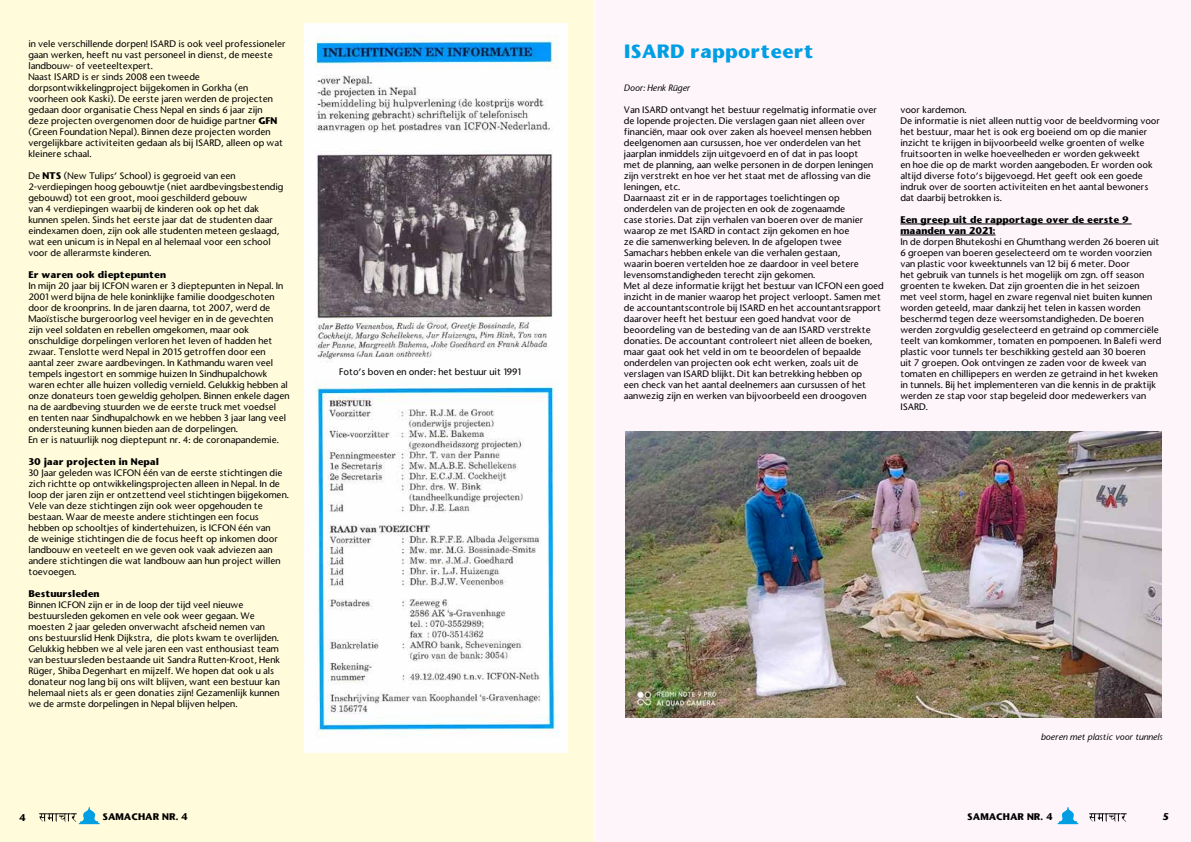
<style>
.page{position:relative;width:1191px;height:842px;background:#fff}
.page>*{position:absolute;margin:0;border:0;box-sizing:border-box;transform-origin:0 0}
.t1{font:700 18px "Stone Sans";color:#009ee3}
.t2{font:500 9px/11px "Stone Sans";color:#000}
.t3{font:700 9px/11px "Stone Sans";color:#000}
.t4{font:italic 500 9px "Stone Sans";color:#000}
.s1{font-weight:700}
</style>
<div class="page">
<div style="left:594px;top:0;width:597px;height:842px;background:#fef5fa"></div>
<hr style="left:900px;top:224px;width:231px;height:1px;background:#000">
<hr style="left:900px;top:235px;width:95px;height:1px;background:#000">
<div style="left:0;top:0;width:594px;height:842px;background:#fffbdb"></div>
<img style="left:305px;top:23px;width:262px;height:730px">
<img style="left:625px;top:431px;width:536px;height:287px">
<svg style="left:79px;top:807px;width:21px;height:17px"></svg>
<img style="left:38px;top:812px;width:39px;height:11px">
<svg style="left:1057px;top:807px;width:21px;height:17px"></svg>
<img style="left:1089px;top:813px;width:38px;height:9px">
<p class="t2" style="left:28px;top:38px;width:259px">in vele verschillende dorpen! ISARD is ook veel professioneler gaan werken, heeft nu vast personeel in dienst, de meeste landbouw- of veeteeltexpert.<br>Naast ISARD is er sinds 2008 een tweede dorpsontwikkelingproject bijgekomen in Gorkha (en voorheen ook Kaski). De eerste jaren werden de projecten gedaan door organisatie Chess Nepal en sinds 6 jaar zijn<br>deze projecten overgenomen door de huidige partner <span class="s1">GFN </span>(Green Foundation Nepal). Binnen deze projecten worden vergelijkbare activiteiten gedaan als bij ISARD, alleen op wat kleinere schaal.</p>
<p class="t2" style="left:28px;top:170px;width:256px">De <span class="s1">NTS</span> (New Tulips’ School) is gegroeid van een 2-verdiepingen hoog gebouwtje (niet aardbevingsbestendig gebouwd) tot een groot, mooi geschilderd gebouw<br>van 4 verdiepingen waarbij de kinderen ook op het dak kunnen spelen. Sinds het eerste jaar dat de studenten daar eindexamen doen, zijn ook alle studenten meteen geslaagd, wat een unicum is in Nepal en al helemaal voor een school voor de allerarmste kinderen.</p>
<p class="t3" style="left:28px;top:269px;width:139px">Er waren ook dieptepunten</p>
<p class="t2" style="left:28px;top:280px;width:263px">In mijn 20 jaar bij ICFON waren er 3 dieptepunten in Nepal. In 2001 werd bijna de hele koninklijke familie doodgeschoten door de kroonprins. In de jaren daarna, tot 2007, werd de Maoïstische burgeroorlog veel heviger en in de gevechten zijn veel soldaten en rebellen omgekomen, maar ook onschuldige dorpelingen verloren het leven of hadden het zwaar. Tenslotte werd Nepal in 2015 getroffen door een aantal zeer zware aardbevingen. In Kathmandu waren veel tempels ingestort en sommige huizen In Sindhupalchowk waren echter alle huizen volledig vernield. Gelukkig hebben al onze donateurs toen geweldig geholpen. Binnen enkele dagen na de aardbeving stuurden we de eerste truck met voedsel<br>en tenten naar Sindhupalchowk en we hebben 3 jaar lang veel ondersteuning kunnen bieden aan de dorpelingen.<br>En er is natuurlijk nog dieptepunt nr. 4: de coronapandemie.</p>
<p class="t3" style="left:28px;top:456px;width:132px">30 jaar projecten in Nepal</p>
<p class="t2" style="left:28px;top:467px;width:262px">30 Jaar geleden was ICFON één van de eerste stichtingen die zich richtte op ontwikkelingsprojecten alleen in Nepal. In de loop der jaren zijn er ontzettend veel stichtingen bijgekomen.<br>Vele van deze stichtingen zijn ook weer opgehouden te bestaan. Waar de meeste andere stichtingen een focus hebben op schooltjes of kindertehuizen, is ICFON één van<br>de weinige stichtingen die de focus heeft op inkomen door landbouw en veeteelt en we geven ook vaak adviezen aan andere stichtingen die wat landbouw aan hun project willen toevoegen.</p>
<p class="t3" style="left:28px;top:588px;width:73px">Bestuursleden</p>
<p class="t2" style="left:28px;top:599px;width:253px">Binnen ICFON zijn er in de loop der tijd veel nieuwe bestuursleden gekomen en vele ook weer gegaan. We moesten 2 jaar geleden onverwacht afscheid nemen van ons bestuurslid Henk Dijkstra, die plots kwam te overlijden.<br>Gelukkig hebben we al vele jaren een vast enthousiast team van bestuursleden bestaande uit Sandra Rutten-Kroot, Henk Rüger, Shiba Degenhart en mijzelf. We hopen dat ook u als donateur nog lang bij ons wilt blijven, want een bestuur kan helemaal niets als er geen donaties zijn! Gezamenlijk kunnen we de armste dorpelingen in Nepal blijven helpen.</p>
<p class="t2" style="left:339px;top:366px;width:183px">Foto’s boven en onder: het bestuur uit 1991</p>
<h1 class="t1" style="left:624px;top:39px;width:191px">ISARD rapporteert</h1>
<p class="t4" style="left:624px;top:82px;width:68px">Door: Henk Rüger</p>
<p class="t2" style="left:624px;top:104px;width:261px">Van ISARD ontvangt het bestuur regelmatig informatie over de lopende projecten. Die verslagen gaan niet alleen over financiën, maar ook over zaken als hoeveel mensen hebben deelgenomen aan cursussen, hoe ver onderdelen van het jaarplan inmiddels zijn uitgevoerd en of dat in pas loopt<br>met de planning, aan welke personen in de dorpen leningen zijn verstrekt en hoe ver het staat met de aflossing van die leningen, etc.<br>Daarnaast zit er in de rapportages toelichtingen op onderdelen van de projecten en ook de zogenaamde<br>case stories. Dat zijn verhalen van boeren over de manier waarop ze met ISARD in contact zijn gekomen en hoe<br>ze die samenwerking beleven. In de afgelopen twee Samachars hebben enkele van die verhalen gestaan,<br>waarin boeren vertelden hoe ze daardoor in veel betere levensomstandigheden terecht zijn gekomen.<br>Met al deze informatie krijgt het bestuur van ICFON een goed inzicht in de manier waarop het project verloopt. Samen met de accountantscontrole bij ISARD en het accountantsrapport daarover heeft het bestuur een goed handvat voor de beoordeling van de besteding van de aan ISARD verstrekte donaties. De accountant controleert niet alleen de boeken, maar gaat ook het veld in om te beoordelen of bepaalde onderdelen van projecten ook echt werken, zoals uit de verslagen van ISARD blijkt. Dit kan betrekking hebben op<br>een check van het aantal deelnemers aan cursussen of het aanwezig zijn en werken van bijvoorbeeld een droogoven</p>
<p class="t2" style="left:900px;top:104px;width:261px">voor kardemon.<br>De informatie is niet alleen nuttig voor de beeldvorming voor het bestuur, maar het is ook erg boeiend om op die manier inzicht te krijgen in bijvoorbeeld welke groenten of welke fruitsoorten in welke hoeveelheden er worden gekweekt<br>en hoe die op de markt worden aangeboden. Er worden ook altijd diverse foto’s bijgevoegd. Het geeft ook een goede indruk over de soorten activiteiten en het aantal bewoners dat daarbij betrokken is.</p>
<p class="t3" style="left:900px;top:214px;width:230px">Een greep uit de rapportage over de eerste 9 maanden van 2021:</p>
<p class="t2" style="left:900px;top:236px;width:263px">In de dorpen Bhutekoshi en Ghumthang werden 26 boeren uit 6 groepen van boeren geselecteerd om te worden voorzien van plastic voor kweektunnels van 12 bij 6 meter. Door<br>het gebruik van tunnels is het mogelijk om zgn. off season groenten te kweken. Dat zijn groenten die in het seizoen<br>met veel storm, hagel en zware regenval niet buiten kunnen worden geteeld, maar dankzij het telen in kassen worden beschermd tegen deze weersomstandigheden. De boeren werden zorgvuldig geselecteerd en getraind op commerciële teelt van komkommer, tomaten en pompoenen. In Balefi werd plastic voor tunnels ter beschikking gesteld aan 30 boeren<br>uit 7 groepen. Ook ontvingen ze zaden voor de kweek van tomaten en chillipepers en werden ze getraind in het kweken in tunnels. Bij het implementeren van die kennis in de praktijk werden ze stap voor stap begeleid door medewerkers van ISARD.</p>
<p class="t4" style="left:1040px;top:731px;width:123px">boeren met plastic voor tunnels</p>
<p class="t3" style="left:19px;top:812px;width:8px">4</p>
<p class="t3" style="left:102px;top:811px;width:87px">SAMACHAR NR. 4</p>
<p class="t3" style="left:967px;top:811px;width:87px">SAMACHAR NR. 4</p>
<p class="t3" style="left:1162px;top:811px;width:8px">5</p>
</div>
